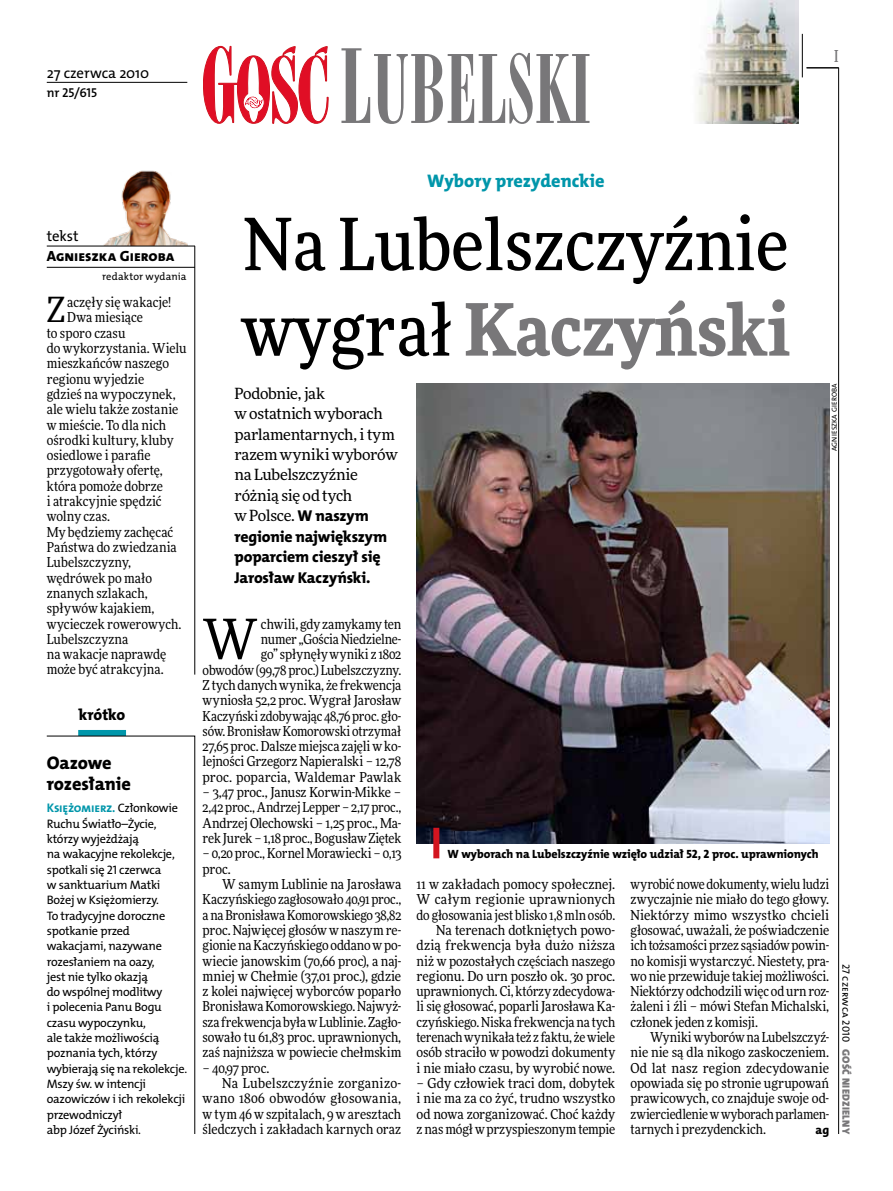
<style>
.page{position:relative;width:893px;height:1191px;background:#fff}
.page>*{position:absolute;margin:0;border:0;box-sizing:border-box;transform-origin:0 0}
.t1{font:500 72px/85.5px "Freeday Narrow";color:#000}
.t2{font:55.95px "Freeday Narrow News";color:#000}
.t3{font:34.8px "Freeday Narrow News";color:#000}
.t4{font:18.3px "The Mix HP8 Ex Bld";color:#0096aa}
.t5{font:18.3px/21.6px "The Mix HP8 Ex Bld";letter-spacing:-.01em;color:#000}
.t6{font:500 16.5px "Freeday Narrow";color:#787779;scale:.9 1}
.t7{font:15.75px/20.4px "The Mix HP8 Ex Bld";letter-spacing:-.01em;color:#000}
.t8{font:15.45px/20.4px "Freeday News";letter-spacing:-.02em;color:#000}
.t9{font:14.85px "The Mix HP5 Plain";letter-spacing:-.005em;color:#000}
.t10{font:14.85px "The Mix HP8 Ex Bld";letter-spacing:-.005em;color:#000}
.t11{font:13.65px/15.3px "Freeday Narrow News";color:#000;text-align:justify}
.t12{font:12.9px "The Mix HP6 Se Bld";letter-spacing:-.01em;color:#000}
.t13{font:12.6px "The Mix HP7 Bld";letter-spacing:-.02em;color:#0096aa}
.t14{font:12.3px/15.3px "The Mix HP5 Plain";letter-spacing:-.02em;color:#000}
.t15{font:12.3px "The Mix HP8 Ex Bld";color:#000}
.t16{font:12px "The Mix HP8 Ex Bld";letter-spacing:-.005em;color:#000}
.t17{font:10.5px "The Mix HP5 Plain";letter-spacing:.01em;color:#000}
.t18{font:10.5px "The Mix HP9 Blk";letter-spacing:.025em;color:#787779}
.t19{font:7.2px "The Mix HP5 Plain";letter-spacing:.01em;color:#000}
.s1{font-family:"The Mix HP5 Plain";font-size:12.3px;color:#000}
.s2{font-weight:900;color:#787779}
.s3{font-family:"The Mix HP8 Ex Bld";font-size:15.75px}
</style>
<div class="page">
<hr style="left:838px;top:68px;width:1px;height:1066px;background:#000">
<hr style="left:802px;top:34px;width:1px;height:43px;background:#000">
<hr style="left:806px;top:68px;width:33px;height:1px;background:#000">
<img style="left:697px;top:0;width:101px;height:123px">
<svg style="left:203px;top:46px;width:126px;height:78px"></svg>
<svg style="left:341px;top:48px;width:248px;height:76px"></svg>
<img style="left:103px;top:170px;width:88px;height:76px">
<hr style="left:47px;top:246px;width:148px;height:1px;background:#000">
<hr style="left:47px;top:267px;width:148px;height:1px;background:#000">
<hr style="left:195px;top:246px;width:1px;height:428px;background:#000">
<hr style="left:47px;top:82px;width:140px;height:1px;background:#000">
<img style="left:417px;top:384px;width:412px;height:459px">
<div style="left:433px;top:827px;width:6px;height:31px;background:#d3151f"></div>
<div style="left:78px;top:730px;width:48px;height:6px;background:#0096aa"></div>
<svg style="left:46px;top:735px;width:149px;height:399px"></svg>
<p class="t9" style="left:47px;top:63px;width:104px">27 czerwca 2010</p>
<p class="t12" style="left:47px;top:85px;width:52px">nr 25/615</p>
<p class="t6" style="left:834px;top:46px;width:6px">I</p>
<p class="t9" style="left:47px;top:227px;width:33px">tekst</p>
<p class="t10" style="left:47px;top:247px;width:129px">Agnieszka Gieroba</p>
<p class="t17" style="left:102px;top:270px;width:86px">redaktor wydania</p>
<h3 class="t3" style="left:47px;top:289px;width:20px">Z</h3>
<p class="t11" style="left:67px;top:294px;width:106px">aczęły się wakacje!</p>
<p class="t11" style="left:67px;top:310px;width:77px">Dwa miesiące</p>
<p class="t11" style="left:47px;top:325px;width:80px">to sporo czasu</p>
<p class="t11" style="left:47px;top:340px;width:141px">do wykorzystania. Wielu</p>
<p class="t11" style="left:47px;top:356px;width:124px">mieszkańców naszego</p>
<p class="t11" style="left:47px;top:371px;width:99px">regionu wyjedzie</p>
<p class="t11" style="left:47px;top:386px;width:130px">gdzieś na wypoczynek,</p>
<p class="t11" style="left:47px;top:401px;width:133px">ale wielu także zostanie</p>
<p class="t11" style="left:47px;top:417px;width:121px">w mieście. To dla nich</p>
<p class="t11" style="left:47px;top:432px;width:128px">ośrodki kultury, kluby</p>
<p class="t11" style="left:47px;top:447px;width:105px">osiedlowe i parafie</p>
<p class="t11" style="left:47px;top:463px;width:118px">przygotowały ofertę,</p>
<p class="t11" style="left:47px;top:478px;width:118px">która pomoże dobrze</p>
<p class="t11" style="left:47px;top:493px;width:116px">i atrakcyjnie spędzić</p>
<p class="t11" style="left:47px;top:509px;width:65px">wolny czas.</p>
<p class="t11" style="left:47px;top:524px;width:128px">My będziemy zachęcać</p>
<p class="t11" style="left:47px;top:539px;width:132px">Państwa do zwiedzania</p>
<p class="t11" style="left:47px;top:554px;width:86px">Lubelszczyzny,</p>
<p class="t11" style="left:47px;top:570px;width:107px">wędrówek po mało</p>
<p class="t11" style="left:47px;top:585px;width:103px">znanych szlakach,</p>
<p class="t11" style="left:47px;top:600px;width:109px">spływów kajakiem,</p>
<p class="t11" style="left:47px;top:616px;width:136px">wycieczek rowerowych.</p>
<p class="t11" style="left:47px;top:631px;width:83px">Lubelszczyzna</p>
<p class="t11" style="left:47px;top:646px;width:121px">na wakacje naprawdę</p>
<p class="t11" style="left:47px;top:662px;width:118px">może być atrakcyjna.</p>
<p class="t7" style="left:79px;top:704px;width:48px">krótko</p>
<h3 class="t5" style="left:47px;top:752px;width:86px">Oazowe rozesłanie</h3>
<p class="t13" style="left:47px;top:800px;width:133px">Księżomierz. <span class="s1">Członkowie</span></p>
<p class="t14" style="left:47px;top:816px;width:142px">Ruchu Światło–Życie, którzy wyjeżdżają<br>na wakacyjne rekolekcje, spotkali się 21 czerwca<br>w sanktuarium Matki<br>Bożej w Księżomierzy.<br>To tradycyjne doroczne spotkanie przed wakacjami, nazywane rozesłaniem na oazy,<br>jest nie tylko okazją<br>do wspólnej modlitwy<br>i polecenia Panu Bogu czasu wypoczynku,<br>ale także możliwością poznania tych, którzy wybierają się na rekolekcje.<br>Mszy św. w intencji oazowiczów i ich rekolekcji przewodniczył<br>abp Józef Życiński.</p>
<h3 class="t4" style="left:427px;top:169px;width:179px">Wybory prezydenckie</h3>
<h1 class="t1" style="left:241px;top:201px;width:550px">Na Lubelszczyźnie wygrał <span class="s2">Kaczyński</span></h1>
<p class="t8" style="left:234px;top:383px;width:165px">Podobnie, jak<br>w ostatnich wyborach parlamentarnych, i tym razem wyniki wyborów na Lubelszczyźnie różnią się od tych<br>w Polsce. <span class="s3">W naszym</span></p>
<p class="t7" style="left:235px;top:526px;width:154px">regionie największym poparciem cieszył się<br>Jarosław Kaczyński.</p>
<p class="t19" style="left:830px;top:451px;width:68px;rotate:-90deg">Agnieszka Gieroba</p>
<p class="t11" style="left:203px;top:616px;width:200px;text-align:right">chwili, gdy zamykamy ten<br>numer „Gościa Niedzielne-<br>go” spłynęły wyniki z 1802<br>obwodów (99,78 proc.) Lubelszczyzny.<br>Z tych danych wynika, że frekwencja wyniosła 52,2 proc. Wygrał Jarosław Kaczyński zdobywając 48,76 proc. gło&shy;sów. Bronisław Komorowski otrzymał 27,65 proc. Dalsze miejsca zajęli w ko&shy;lejności Grzegorz Napieralski – 12,78 proc. poparcia, Waldemar Pawlak</p>
<p class="t11" style="left:203px;top:784px;width:200px">– 3,47 proc., Janusz Korwin-Mikke – 2,42 proc., Andrzej Lepper – 2,17 proc., Andrzej Olechowski – 1,25 proc., Ma&shy;rek Jurek – 1,18 proc., Bogusław Ziętek</p>
<p class="t11" style="left:203px;top:845px;width:200px">– 0,20 proc., Kornel Morawiecki – 0,13 proc.</p>
<p class="t11" style="left:203px;top:876px;width:200px;text-indent:20px">W samym Lublinie na Jarosława Kaczyńskiego zagłosowało 40,91 proc., a na Bronisława Komorowskiego 38,82 proc. Najwięcej głosów w naszym re&shy;gionie na Kaczyńskiego oddano w po&shy;wiecie janowskim (70,66 proc), a naj&shy;mniej w Chełmie (37,01 proc.), gdzie z kolei najwięcej wyborców poparło Bronisława Komorowskiego. Najwyż&shy;sza frekwencja była w Lublinie. Zagło&shy;sowało tu 61,83 proc. uprawnionych, zaś najniższa w powiecie chełmskim</p>
<p class="t11" style="left:203px;top:1060px;width:68px">– 40,97 proc.</p>
<p class="t11" style="left:222px;top:1075px;width:181px">Na Lubelszczyźnie zorganizo-</p>
<p class="t11" style="left:203px;top:1090px;width:200px">wano 1806 obwodów głosowania,</p>
<p class="t11" style="left:203px;top:1106px;width:200px">w tym 46 w szpitalach, 9 w aresztach</p>
<p class="t11" style="left:203px;top:1121px;width:200px">śledczych i zakładach karnych oraz</p>
<h2 class="t2" style="left:203px;top:605px;width:56px">W</h2>
<p class="t16" style="left:448px;top:846px;width:372px">W wyborach na Lubelszczyźnie wzięło udział 52, 2 proc. uprawnionych</p>
<p class="t11" style="left:417px;top:876px;width:200px;text-align:right">11 w zakładach pomocy społecznej.<br>W całym regionie uprawnionych do głosowania jest blisko 1,8 mln osób.<br>Na terenach dotkniętych powo&shy;dzią frekwencja była dużo niższa niż w pozostałych częściach naszego regionu. Do urn poszło ok. 30 proc. uprawnionych. Ci, którzy zdecydowa&shy;li się głosować, poparli Jarosława Ka&shy;czyńskiego. Niska frekwencja na tych terenach wynikała też z faktu, że wiele osób straciło w powodzi dokumenty i nie miało czasu, by wyrobić nowe.</p>
<p class="t11" style="left:417px;top:1075px;width:200px">– Gdy człowiek traci dom, dobytek i nie ma za co żyć, trudno wszystko od nowa zorganizować. Choć każdy z nas mógł w przyspieszonym tempie</p>
<p class="t11" style="left:630px;top:876px;width:200px">wyrobić nowe dokumenty, wielu ludzi zwyczajnie nie miało do tego głowy.<br>Niektórzy mimo wszystko chcieli głosować, uważali, że poświadczenie ich tożsamości przez sąsiadów powin&shy;no komisji wystarczyć. Niestety, pra&shy;wo nie przewiduje takiej możliwości.<br>Niektórzy odchodzili więc od urn roz&shy;żaleni i źli – mówi Stefan Michalski, członek jeden z komisji.</p>
<p class="t11" style="left:630px;top:1029px;width:200px;text-indent:20px">Wyniki wyborów na Lubelszczyź&shy;nie nie są dla nikogo zaskoczeniem.<br>Od lat nasz region zdecydowanie opowiada się po stronie ugrupowań prawicowych, co znajduje swoje od&shy;zwierciedlenie w wyborach parlamen&shy;tarnych i prezydenckich.</p>
<p class="t15" style="left:815px;top:1122px;width:15px">ag</p>
<p class="t17" style="left:853px;top:963px;width:80px;rotate:90deg">27 czerwca 2010</p>
<p class="t18" style="left:853px;top:1049px;width:86px;rotate:90deg">Gość Niedzielny</p>
</div>
